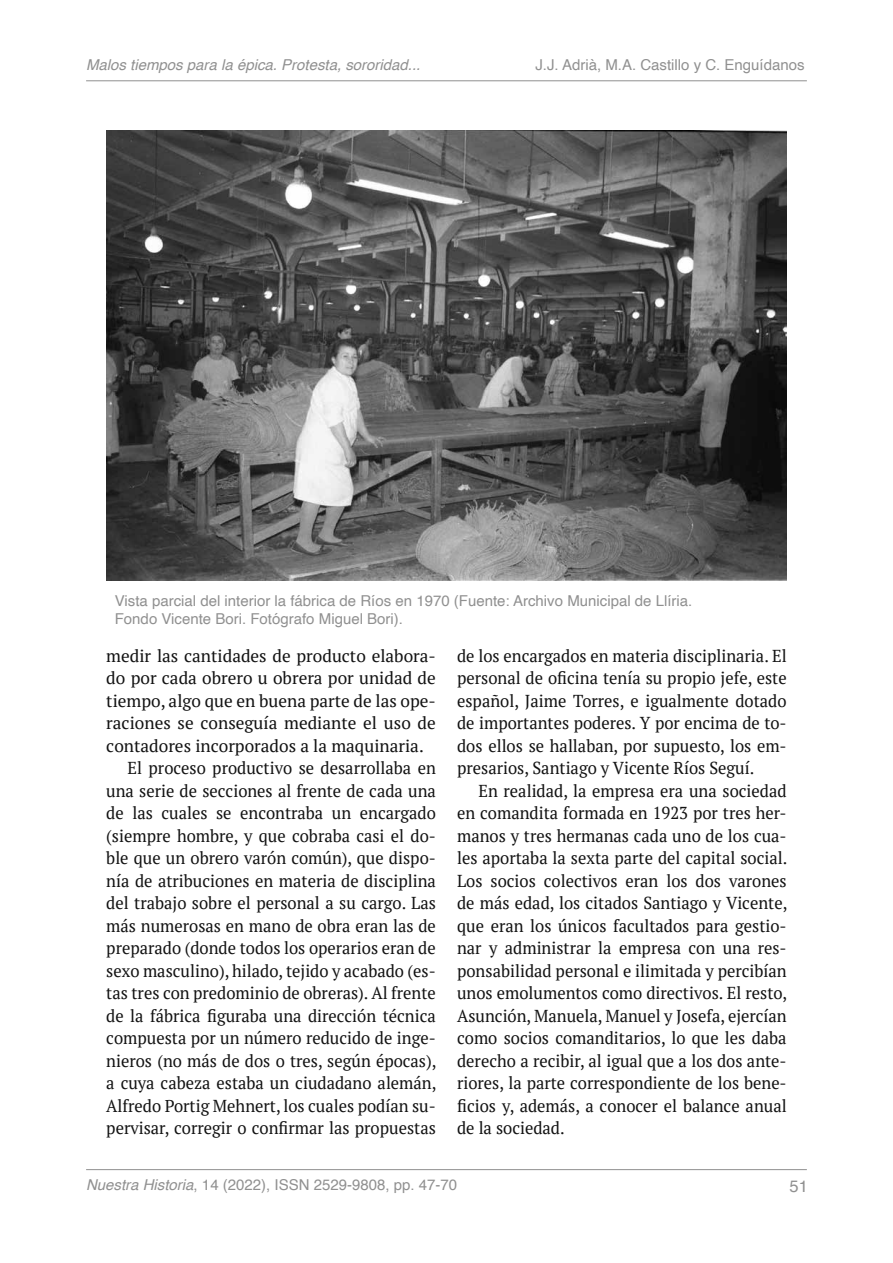
<style>
.page{position:relative;width:893px;height:1263px;background:#fff}
.page>*{position:absolute;margin:0;border:0;box-sizing:border-box;transform-origin:0 0}
.t1{font:17.25px/22.5px "PT Serif";color:#121212;text-align:justify;scale:.96 1}
.t2{font:17.25px "PT Serif";color:#121212}
.t3{font:16.5px "Helvetica";color:#909090}
.t4{font:15px/18px "Helvetica";color:#909090}
.t5{font:italic 15px "Helvetica";color:#909090}
.s1{font-style:italic}
</style>
<div class="page">
<hr style="left:86px;top:81px;width:721px;height:1px;background:#909090">
<hr style="left:86px;top:1169px;width:721px;height:1px;background:#909090">
<img style="left:106px;top:131px;width:681px;height:449px">
<p class="t5" style="left:86px;top:53px;width:336px">Malos tiempos para la épica. Protesta, sororidad...</p>
<p class="t4" style="left:535px;top:56px;width:271px">J.J. Adrià, M.A. Castillo y C. Enguídanos</p>
<p class="t4" style="left:115px;top:593px;width:579px">Vista parcial del interior la fábrica de Ríos en 1970 (Fuente: Archivo Municipal de Llíria.<br>Fondo Vicente Bori. Fotógrafo Miguel Bori).</p>
<p class="t2" style="left:106px;top:644px;width:331px">medir las cantidades de producto elabora-</p>
<p class="t2" style="left:106px;top:667px;width:331px">do por cada obrero u obrera por unidad de</p>
<p class="t2" style="left:106px;top:689px;width:331px">tiempo, algo que en buena parte de las ope-</p>
<p class="t2" style="left:106px;top:712px;width:331px">raciones se conseguía mediante el uso de</p>
<p class="t2" style="left:106px;top:734px;width:319px">contadores incorporados a la maquinaria.</p>
<p class="t1" style="left:128px;top:756px;width:323px">El proceso productivo se desarrollaba en</p>
<p class="t1" style="left:106px;top:779px;width:345px">una serie de secciones al frente de cada una</p>
<p class="t1" style="left:106px;top:801px;width:345px">de las cuales se encontraba un encargado</p>
<p class="t1" style="left:106px;top:824px;width:345px">(siempre hombre, y que cobraba casi el do-</p>
<p class="t1" style="left:106px;top:846px;width:345px">ble que un obrero varón común), que dispo-</p>
<p class="t1" style="left:106px;top:869px;width:345px">nía de atribuciones en materia de disciplina</p>
<p class="t1" style="left:106px;top:891px;width:345px">del trabajo sobre el personal a su cargo. Las</p>
<p class="t1" style="left:106px;top:914px;width:345px">más numerosas en mano de obra eran las de</p>
<p class="t1" style="left:106px;top:936px;width:345px">preparado (donde todos los operarios eran de</p>
<p class="t1" style="left:106px;top:959px;width:345px">sexo masculino), hilado, tejido y acabado (es-</p>
<p class="t1" style="left:106px;top:981px;width:345px">tas tres con predominio de obreras). Al frente</p>
<p class="t1" style="left:106px;top:1004px;width:345px">de la fábrica figuraba una dirección técnica</p>
<p class="t1" style="left:106px;top:1026px;width:345px">compuesta por un número reducido de inge-</p>
<p class="t1" style="left:106px;top:1049px;width:345px">nieros (no más de dos o tres, según épocas),</p>
<p class="t1" style="left:106px;top:1071px;width:345px">a cuya cabeza estaba un ciudadano alemán,</p>
<p class="t1" style="left:106px;top:1094px;width:345px">Alfredo Portig Mehnert, los cuales podían su-</p>
<p class="t1" style="left:106px;top:1116px;width:345px">pervisar, corregir o confirmar las propuestas</p>
<p class="t1" style="left:457px;top:644px;width:345px">de los encargados en materia disciplinaria. El personal de oficina tenía su propio jefe, este español, Jaime Torres, e igualmente dotado de importantes poderes. Y por encima de to&shy;dos ellos se hallaban, por supuesto, los em&shy;presarios, Santiago y Vicente Ríos Seguí.</p>
<p class="t1" style="left:457px;top:779px;width:345px;text-indent:21px">En realidad, la empresa era una sociedad en comandita formada en 1923 por tres her&shy;manos y tres hermanas cada uno de los cua&shy;les aportaba la sexta parte del capital social.<br>Los socios colectivos eran los dos varones de más edad, los citados Santiago y Vicente, que eran los únicos facultados para gestio&shy;nar y administrar la empresa con una res&shy;ponsabilidad personal e ilimitada y percibían unos emolumentos como directivos. El resto, Asunción, Manuela, Manuel y Josefa, ejercían como socios comanditarios, lo que les daba derecho a recibir, al igual que a los dos ante&shy;riores, la parte correspondiente de los bene&shy;ficios y, además, a conocer el balance anual de la sociedad.</p>
<p class="t4" style="left:86px;top:1176px;width:373px"><span class="s1">Nuestra Historia</span>, 14 (2022), ISSN 2529-9808, pp. 47-70</p>
<p class="t3" style="left:790px;top:1174px;width:20px">51</p>
</div>
